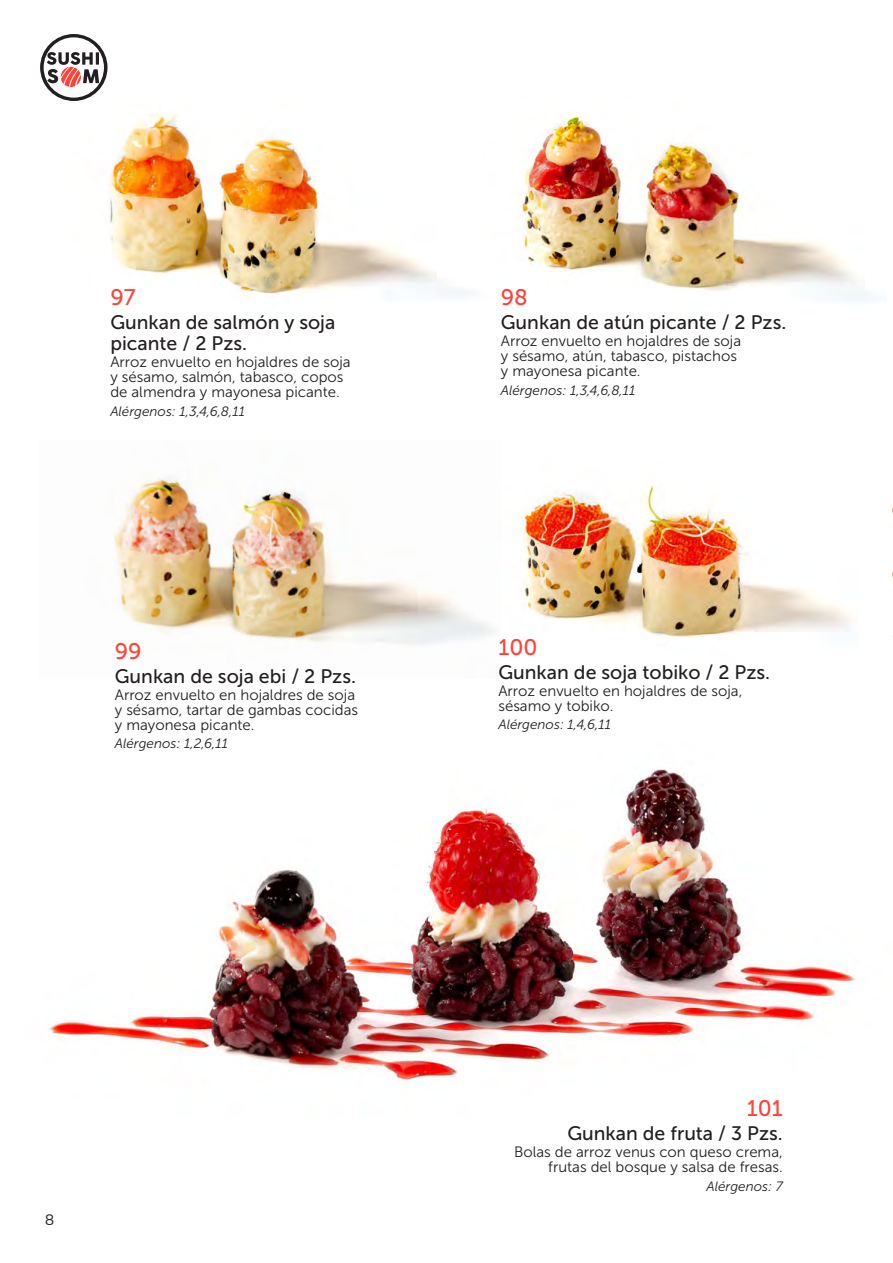
<style>
.page{position:relative;width:893px;height:1263px;background:#fff}
.page>*{position:absolute;margin:0;border:0;box-sizing:border-box;transform-origin:0 0}
.t1{font:22.5px "Museo Sans 500";color:#ff4338}
.t2{font:19.5px/21px "Museo Sans 500";color:#231f20}
.t3{font:15px/15px "Museo Sans 300";color:#231f20}
.t4{font:15px "Nunito Sans";color:#231f20}
.t5{font:italic 13.5px "Museo Sans 300";color:#231f20}
</style>
<div class="page">
<svg style="left:40px;top:34px;width:68px;height:62px"></svg>
<img style="left:519px;top:115px;width:348px;height:186px">
<img style="left:521px;top:484px;width:330px;height:154px">
<img style="left:48px;top:769px;width:808px;height:312px">
<svg style="left:892px;top:508px;width:1px;height:129px"></svg>
<img style="left:114px;top:476px;width:380px;height:169px">
<img style="left:56px;top:96px;width:414px;height:200px">
<p class="t1" style="left:110px;top:285px;width:27px">97</p>
<p class="t2" style="left:110px;top:312px;width:227px">Gunkan de salmón y soja picante / 2 Pzs.</p>
<p class="t3" style="left:110px;top:355px;width:242px">Arroz envuelto en hojaldres de soja y sésamo, salmón, tabasco, copos de almendra y mayonesa picante.</p>
<p class="t5" style="left:110px;top:404px;width:136px">Alérgenos: 1,3,4,6,8,11</p>
<p class="t1" style="left:115px;top:639px;width:28px">99</p>
<p class="t2" style="left:115px;top:666px;width:243px">Gunkan de soja ebi / 2 Pzs.</p>
<p class="t3" style="left:115px;top:687px;width:245px">Arroz envuelto en hojaldres de soja y sésamo, tartar de gambas cocidas y mayonesa picante.</p>
<p class="t5" style="left:115px;top:736px;width:115px">Alérgenos: 1,2,6,11</p>
<p class="t4" style="left:45px;top:1209px;width:11px">8</p>
<p class="t1" style="left:501px;top:285px;width:29px">98</p>
<p class="t2" style="left:501px;top:312px;width:287px">Gunkan de atún picante / 2 Pzs.</p>
<p class="t3" style="left:501px;top:334px;width:242px">Arroz envuelto en hojaldres de soja y sésamo, atún, tabasco, pistachos y mayonesa picante.</p>
<p class="t5" style="left:501px;top:383px;width:136px">Alérgenos: 1,3,4,6,8,11</p>
<p class="t1" style="left:498px;top:634px;width:41px">100</p>
<p class="t2" style="left:498px;top:661px;width:273px">Gunkan de soja tobiko / 2 Pzs.</p>
<p class="t3" style="left:498px;top:683px;width:246px">Arroz envuelto en hojaldres de soja, sésamo y tobiko.</p>
<p class="t5" style="left:498px;top:717px;width:114px">Alérgenos: 1,4,6,11</p>
<p class="t1" style="left:747px;top:1096px;width:38px">101</p>
<p class="t2" style="left:567px;top:1123px;width:217px">Gunkan de fruta / 3 Pzs.</p>
<p class="t3" style="left:514px;top:1145px;width:270px;text-align:right">Bolas de arroz venus con queso crema, frutas del bosque y salsa de fresas.</p>
<p class="t5" style="left:706px;top:1179px;width:78px">Alérgenos: 7</p>
</div>
